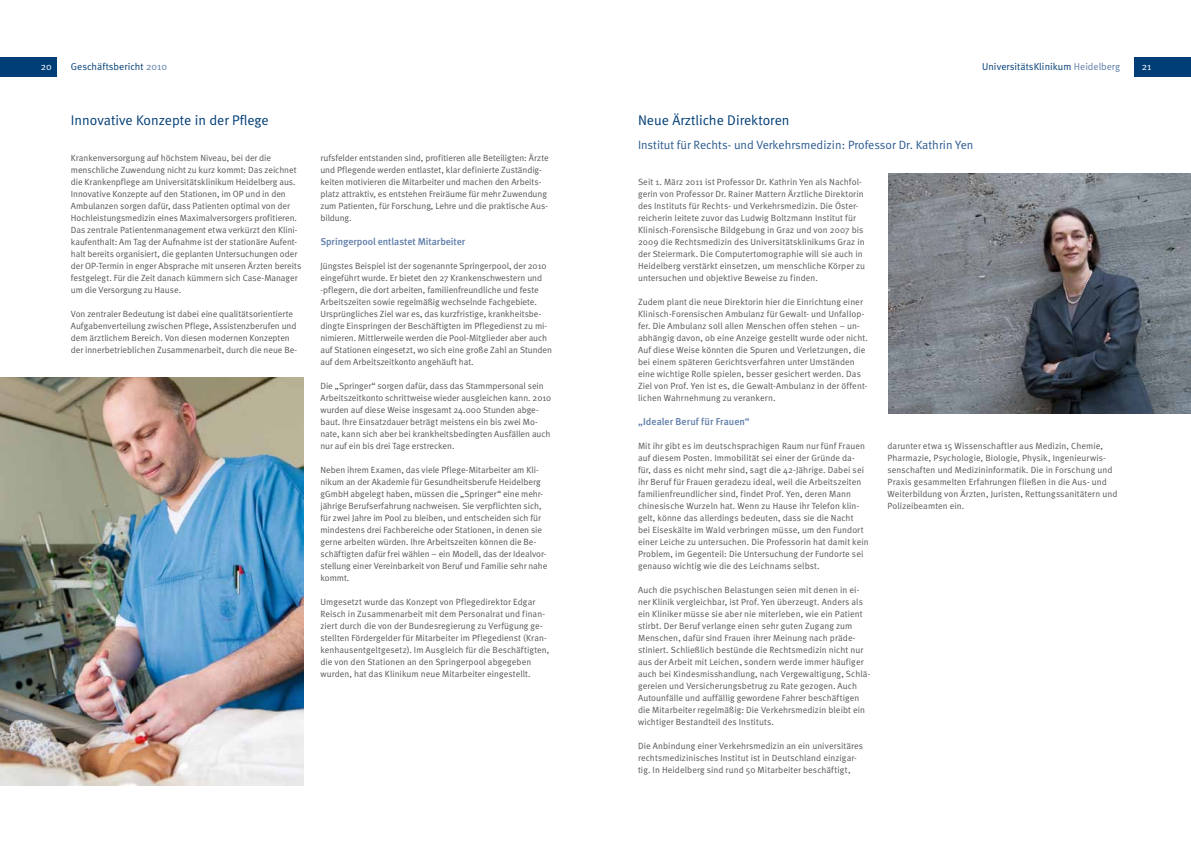
<style>
.page{position:relative;width:1191px;height:842px;background:#fff}
.page>*{position:absolute;margin:0;border:0;box-sizing:border-box;transform-origin:0 0}
.t1{font:14px "Meta Normal";letter-spacing:.005em;color:#003e77}
.t2{font:12px "Meta Normal";letter-spacing:.005em;color:#2a5a8f}
.t3{font:500 10px "Meta";color:#5e7ca9}
.t4{font:10px "Meta Normal";letter-spacing:.01em;color:#003e77}
.t5{font:10px "Meta Normal";color:#fff}
.t6{font:9px/12px "Meta Normal";letter-spacing:.005em;color:#565656}
.s1{color:#5e7ca9}
</style>
<div class="page">
<div style="left:0;top:57px;width:57px;height:20px;background:#003e77"></div>
<div style="left:1134px;top:57px;width:57px;height:20px;background:#003e77"></div>
<img style="left:0;top:377px;width:303px;height:408px">
<img style="left:888px;top:173px;width:303px;height:240px">
<p class="t5" style="left:41px;top:61px;width:13px">20</p>
<p class="t4" style="left:71px;top:61px;width:98px">Geschäftsbericht <span class="s1">2010</span></p>
<p class="t4" style="left:982px;top:61px;width:139px">UniversitätsKlinikum <span class="s1">Heidelberg</span></p>
<p class="t5" style="left:1141px;top:61px;width:11px">21</p>
<h1 class="t1" style="left:71px;top:112px;width:199px">Innovative Konzepte in der Pflege</h1>
<h1 class="t1" style="left:638px;top:112px;width:153px">Neue Ärztliche Direktoren</h1>
<h2 class="t2" style="left:638px;top:138px;width:337px">Institut für Rechts- und Verkehrsmedizin: Professor Dr. Kathrin Yen</h2>
<p class="t6" style="left:638px;top:176px;width:229px">Seit 1. März 2011 ist Professor Dr. Kathrin Yen als Nachfol&shy;gerin von Professor Dr. Rainer Mattern Ärztliche Direktorin des Instituts für Rechts- und Verkehrsmedizin. Die Öster&shy;reicherin leitete zuvor das Ludwig Boltzmann Institut für Klinisch-Forensische Bildgebung in Graz und von 2007 bis 2009 die Rechtsmedizin des Universitätsklinikums Graz in der Steiermark. Die Computertomographie will sie auch in Heidelberg verstärkt einsetzen, um menschliche Körper zu untersuchen und objektive Beweise zu finden.</p>
<p class="t6" style="left:638px;top:296px;width:231px">Zudem plant die neue Direktorin hier die Einrichtung einer Klinisch-Forensischen Ambulanz für Gewalt- und Unfallop&shy;fer. Die Ambulanz soll allen Menschen offen stehen – un&shy;abhängig davon, ob eine Anzeige gestellt wurde oder nicht.<br>Auf diese Weise könnten die Spuren und Verletzungen, die bei einem späteren Gerichtsverfahren unter Umständen eine wichtige Rolle spielen, besser gesichert werden. Das Ziel von Prof. Yen ist es, die Gewalt-Ambulanz in der öffent&shy;lichen Wahrnehmung zu verankern.</p>
<p class="t3" style="left:638px;top:416px;width:113px">„Idealer Beruf für Frauen“</p>
<p class="t6" style="left:638px;top:440px;width:232px">Mit ihr gibt es im deutschsprachigen Raum nur fünf Frauen auf diesem Posten. Immobilität sei einer der Gründe da&shy;für, dass es nicht mehr sind, sagt die 42-Jährige. Dabei sei ihr Beruf für Frauen geradezu ideal, weil die Arbeitszeiten familienfreundlicher sind, findet Prof. Yen, deren Mann chinesische Wurzeln hat. Wenn zu Hause ihr Telefon klin&shy;gelt, könne das allerdings bedeuten, dass sie die Nacht<br>bei Eiseskälte im Wald verbringen müsse, um den Fundort einer Leiche zu untersuchen. Die Professorin hat damit kein Problem, im Gegenteil: Die Untersuchung der Fundorte sei genauso wichtig wie die des Leichnams selbst.</p>
<p class="t6" style="left:638px;top:584px;width:234px">Auch die psychischen Belastungen seien mit denen in ei&shy;ner Klinik vergleichbar, ist Prof. Yen überzeugt. Anders als ein Kliniker müsse sie aber nie miterleben, wie ein Patient stirbt. Der Beruf verlange einen sehr guten Zugang zum Menschen, dafür sind Frauen ihrer Meinung nach präde&shy;stiniert. Schließlich bestünde die Rechtsmedizin nicht nur aus der Arbeit mit Leichen, sondern werde immer häufiger auch bei Kindesmisshandlung, nach Vergewaltigung, Schlä&shy;gereien und Versicherungsbetrug zu Rate gezogen. Auch Autounfälle und auffällig gewordene Fahrer beschäftigen die Mitarbeiter regelmäßig: Die Verkehrsmedizin bleibt ein wichtiger Bestandteil des Instituts.</p>
<p class="t6" style="left:638px;top:740px;width:227px">Die Anbindung einer Verkehrsmedizin an ein universitäres rechtsmedizinisches Institut ist in Deutschland einzigar&shy;tig. In Heidelberg sind rund 50 Mitarbeiter beschäftigt,</p>
<p class="t6" style="left:320px;top:152px;width:230px">rufsfelder entstanden sind, profitieren alle Beteiligten: Ärzte und Pflegende werden entlastet, klar definierte Zuständig&shy;keiten motivieren die Mitarbeiter und machen den Arbeits&shy;platz attraktiv, es entstehen Freiräume für mehr Zuwendung zum Patienten, für Forschung, Lehre und die praktische Aus&shy;bildung.</p>
<p class="t3" style="left:320px;top:236px;width:146px">Springerpool entlastet Mitarbeiter</p>
<p class="t6" style="left:320px;top:260px;width:233px">Jüngstes Beispiel ist der sogenannte Springerpool, der 2010 eingeführt wurde. Er bietet den 27 Krankenschwestern und -pflegern, die dort arbeiten, familienfreundliche und feste Arbeitszeiten sowie regelmäßig wechselnde Fachgebiete.<br>Ursprüngliches Ziel war es, das kurzfristige, krankheitsbe&shy;dingte Einspringen der Beschäftigten im Pflegedienst zu mi&shy;nimieren. Mittlerweile werden die Pool-Mitglieder aber auch auf Stationen eingesetzt, wo sich eine große Zahl an Stunden auf dem Arbeitszeitkonto angehäuft hat.</p>
<p class="t6" style="left:320px;top:380px;width:232px">Die „Springer“ sorgen dafür, dass das Stammpersonal sein Arbeitszeitkonto schrittweise wieder ausgleichen kann. 2010 wurden auf diese Weise insgesamt 24.000 Stunden abge&shy;baut. Ihre Einsatzdauer beträgt meistens ein bis zwei Mo&shy;nate, kann sich aber bei krankheitsbedingten Ausfällen auch nur auf ein bis drei Tage erstrecken.</p>
<p class="t6" style="left:320px;top:464px;width:228px">Neben ihrem Examen, das viele Pflege-Mitarbeiter am Kli&shy;nikum an der Akademie für Gesundheitsberufe Heidelberg gGmbH abgelegt haben, müssen die „Springer“ eine mehr&shy;jährige Berufserfahrung nachweisen. Sie verpflichten sich, für zwei Jahre im Pool zu bleiben, und entscheiden sich für mindestens drei Fachbereiche oder Stationen, in denen sie gerne arbeiten würden. Ihre Arbeitszeiten können die Be&shy;schäftigten dafür frei wählen – ein Modell, das der Idealvor&shy;stellung einer Vereinbarkeit von Beruf und Familie sehr nahe kommt.</p>
<p class="t6" style="left:320px;top:596px;width:230px">Umgesetzt wurde das Konzept von Pflegedirektor Edgar Reisch in Zusammenarbeit mit dem Personalrat und finan&shy;ziert durch die von der Bundesregierung zu Verfügung ge&shy;stellten Fördergelder für Mitarbeiter im Pflegedienst (Kran&shy;kenhausentgeltgesetz). Im Ausgleich für die Beschäftigten, die von den Stationen an den Springerpool abgegeben wurden, hat das Klinikum neue Mitarbeiter eingestellt.</p>
<p class="t6" style="left:71px;top:152px;width:232px">Krankenversorgung auf höchstem Niveau, bei der die menschliche Zuwendung nicht zu kurz kommt: Das zeichnet die Krankenpflege am Universitätsklinikum Heidelberg aus.<br>Innovative Konzepte auf den Stationen, im OP und in den Ambulanzen sorgen dafür, dass Patienten optimal von der Hochleistungsmedizin eines Maximalversorgers profitieren.<br>Das zentrale Patientenmanagement etwa verkürzt den Klini&shy;kaufenthalt: Am Tag der Aufnahme ist der stationäre Aufent&shy;halt bereits organisiert, die geplanten Untersuchungen oder der OP-Termin in enger Absprache mit unseren Ärzten bereits festgelegt. Für die Zeit danach kümmern sich Case-Manager um die Versorgung zu Hause.</p>
<p class="t6" style="left:71px;top:308px;width:228px">Von zentraler Bedeutung ist dabei eine qualitätsorientierte Aufgabenverteilung zwischen Pflege, Assistenzberufen und dem ärztlichem Bereich. Von diesen modernen Konzepten der innerbetrieblichen Zusammenarbeit, durch die neue Be-</p>
<p class="t6" style="left:887px;top:440px;width:231px">darunter etwa 15 Wissenschaftler aus Medizin, Chemie, Pharmazie, Psychologie, Biologie, Physik, Ingenieurwis&shy;senschaften und Medizininformatik. Die in Forschung und Praxis gesammelten Erfahrungen fließen in die Aus- und Weiterbildung von Ärzten, Juristen, Rettungssanitätern und Polizeibeamten ein.</p>
</div>
